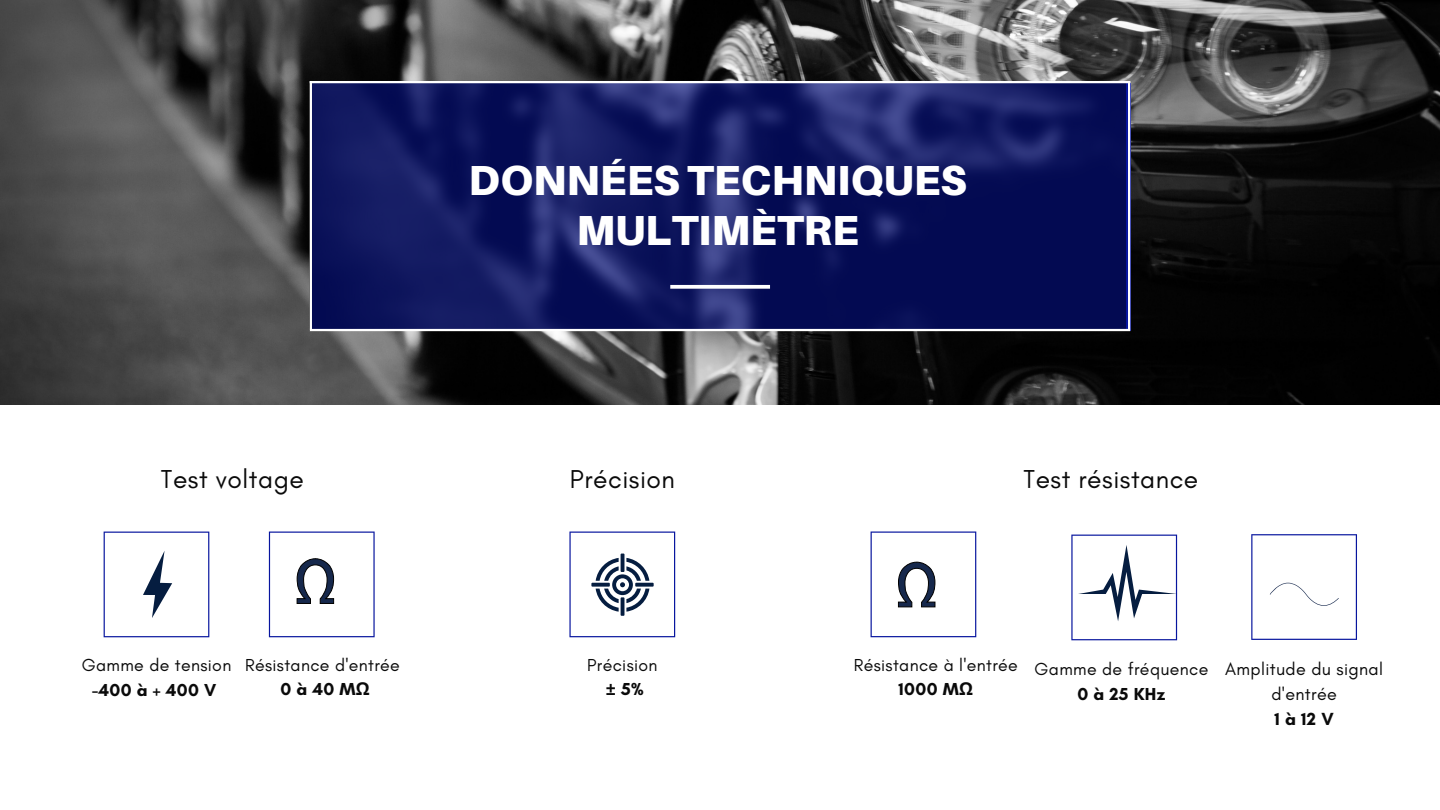
<style>
.page{position:relative;width:1440px;height:810px;background:#fff}
.page>*{position:absolute;margin:0;border:0;box-sizing:border-box;transform-origin:0 0}
.t1{font:900 42px "Aileron";color:#fff}
.t2{font:26.4px "Glacial Indifference";letter-spacing:.02em;color:#0a0a0a}
.t3{font:17.9px/25px "Glacial Indifference";letter-spacing:.02em;color:#0a0a0a;text-align:center}
.t4{font:700 17.9px "Glacial Indifference";letter-spacing:.29em;color:#0a0a0a}
.t5{font:17.7px "Glacial Indifference";letter-spacing:.02em;color:#0a0a0a}
.t6{font:700 17.7px "Glacial Indifference";letter-spacing:.02em;color:#0a0a0a}
.s1{font-family:"Noto Sans"}
</style>
<div class="page">
<img style="left:0;top:0;width:1440px;height:405px">
<img style="left:312px;top:83px;width:814px;height:246px">
<hr style="left:310px;top:81px;width:2px;height:248px;background:#fff">
<hr style="left:1128px;top:81px;width:2px;height:248px;background:#fff">
<hr style="left:310px;top:329px;width:820px;height:2px;background:#fff">
<hr style="left:310px;top:81px;width:820px;height:2px;background:#fff">
<svg style="left:670px;top:285px;width:100px;height:4px"></svg>
<svg style="left:104px;top:532px;width:105px;height:105px"></svg>
<svg style="left:569px;top:532px;width:106px;height:105px"></svg>
<hr style="left:621px;top:554px;width:3px;height:18px;background:#051d40">
<hr style="left:621px;top:597px;width:3px;height:19px;background:#051d40">
<svg style="left:635px;top:583px;width:19px;height:4px"></svg>
<svg style="left:591px;top:583px;width:19px;height:4px"></svg>
<svg style="left:1071px;top:535px;width:106px;height:105px"></svg>
<svg style="left:871px;top:532px;width:105px;height:105px"></svg>
<svg style="left:1251px;top:534px;width:106px;height:106px"></svg>
<svg style="left:269px;top:532px;width:106px;height:105px"></svg>
<p class="t1" style="left:469px;top:154px;width:500px">DONNÉES TECHNIQUES</p>
<p class="t1" style="left:576px;top:204px;width:284px">MULTIMÈTRE</p>
<p class="t2" style="left:161px;top:463px;width:144px">Test voltage</p>
<p class="t2" style="left:570px;top:463px;width:107px">Précision</p>
<p class="t2" style="left:1024px;top:463px;width:176px">Test résistance</p>
<p class="t5" style="left:82px;top:654px;width:151px">Gamme de tension</p>
<p class="t6" style="left:92px;top:679px;width:125px">-400 à + 400 V</p>
<p class="t5" style="left:245px;top:654px;width:156px">Résistance d'entrée</p>
<p class="t6" style="left:280px;top:678px;width:91px">0à40M<span class="s1">Ω</span></p>
<p class="t5" style="left:587px;top:654px;width:72px">Précision</p>
<p class="t6" style="left:606px;top:678px;width:39px"><span class="s1">±</span> 5%</p>
<p class="t5" style="left:854px;top:654px;width:166px">Résistance à l'entrée</p>
<p class="t6" style="left:899px;top:678px;width:76px">1000 M<span class="s1">Ω</span></p>
<p class="t5" style="left:1035px;top:659px;width:175px">Gamme de fréquence</p>
<p class="t6" style="left:1077px;top:683px;width:89px">0 à 25 KHz</p>
<p class="t3" style="left:1225px;top:656px;width:159px">Amplitude du signal d'entrée</p>
<p class="t4" style="left:1275px;top:708px;width:61px">1à12V</p>
</div>
